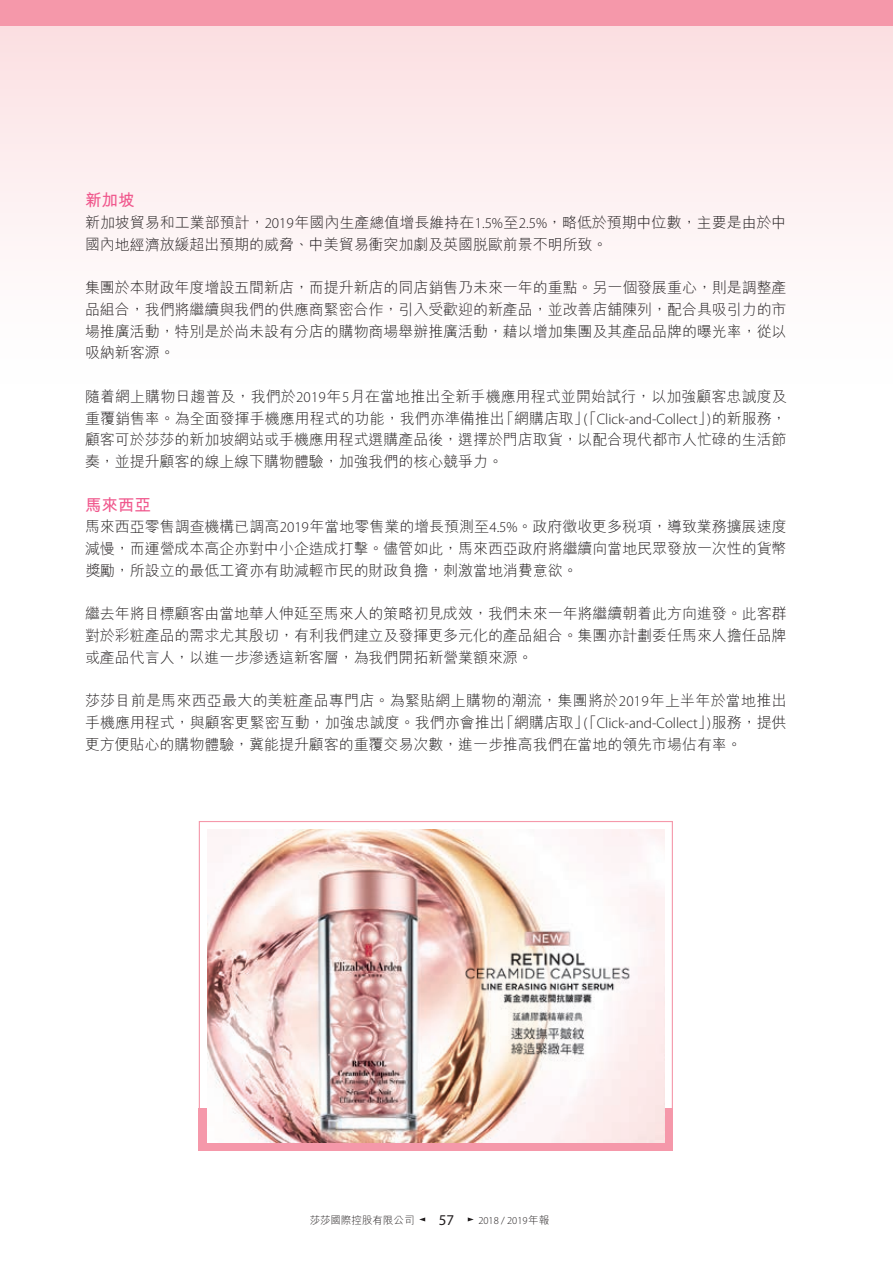
<style>
.page{position:relative;width:893px;height:1263px;background:#fff}
.page>*{position:absolute;margin:0;border:0;box-sizing:border-box;transform-origin:0 0}
.t1{font:700 16.5px "M Hei HK";color:#f0588d}
.t2{font:300 15px/21.8px "M Hei HK";letter-spacing:-.005em;color:#231f20;text-align:justify}
.t3{font:15px "Myriad Pro";color:#231f20}
.t4{font:300 10.5px "Myriad Pro";color:#231f20}
.t5{font:300 10.5px "M Hei HK";color:#231f20}
.s1{font-family:"Myriad Pro"}
.s2{font-family:"M Hei HK"}
</style>
<div class="page">
<div style="left:0;top:0;width:893px;height:429px;background:linear-gradient(to bottom,#fbdfe1,#fff)"></div>
<div style="left:0;top:0;width:893px;height:26px;background:#f598aa"></div>
<div style="left:199px;top:1108px;width:474px;height:42px;background:#f598aa"></div>
<img style="left:207px;top:829px;width:457px;height:313px">
<svg style="left:419px;top:1217px;width:6px;height:4px"></svg>
<svg style="left:468px;top:1217px;width:6px;height:4px"></svg>
<p class="t1" style="left:85px;top:188px;width:51px">新加坡</p>
<p class="t2" style="left:85px;top:211px;width:703px">新加坡貿易和工業部預計，<span class="s1">2019</span>年國內生產總值增長維持在<span class="s1">1.5%</span>至<span class="s1">2.5%</span>，略低於預期中位數，主要是由於中國內地經濟放緩超出預期的威脅、中美貿易衝突加劇及英國脫歐前景不明所致。</p>
<p class="t2" style="left:85px;top:276px;width:703px">集團於本財政年度增設五間新店，而提升新店的同店銷售乃未來一年的重點。另一個發展重心，則是調整產品組合，我們將繼續與我們的供應商緊密合作，引入受歡迎的新產品，並改善店舖陳列，配合具吸引力的市場推廣活動，特別是於尚未設有分店的購物商場舉辦推廣活動，藉以增加集團及其產品品牌的曝光率，從以吸納新客源。</p>
<p class="t2" style="left:85px;top:385px;width:703px">隨着網上購物日趨普及，我們於<span class="s1">2019</span>年<span class="s1">5</span>月在當地推出全新手機應用程式並開始試行，以加強顧客忠誠度及重覆銷售率。為全面發揮手機應用程式的功能，我們亦準備推出「網購店取」「<span class="s1">( Click-and-Collect</span>」<span class="s1">)</span>的新服務，顧客可於莎莎的新加坡網站或手機應用程式選購產品後，選擇於門店取貨，以配合現代都市人忙碌的生活節奏，並提升顧客的線上線下購物體驗，加強我們的核心競爭力。</p>
<p class="t1" style="left:85px;top:493px;width:67px">馬來西亞</p>
<p class="t2" style="left:85px;top:515px;width:703px">馬來西亞零售調查機構已調高<span class="s1">2019</span>年當地零售業的增長預測至<span class="s1">4.5%</span>。政府徵收更多稅項，導致業務擴展速度減慢，而運營成本高企亦對中小企造成打擊。儘管如此，馬來西亞政府將繼續向當地民眾發放一次性的貨幣獎勵，所設立的最低工資亦有助減輕市民的財政負擔，刺激當地消費意欲。</p>
<p class="t2" style="left:85px;top:602px;width:703px">繼去年將目標顧客由當地華人伸延至馬來人的策略初見成效，我們未來一年將繼續朝着此方向進發。此客群對於彩粧產品的需求尤其殷切，有利我們建立及發揮更多元化的產品組合。集團亦計劃委任馬來人擔任品牌或產品代言人，以進一步滲透這新客層，為我們開拓新營業額來源。</p>
<p class="t2" style="left:85px;top:689px;width:703px">莎莎目前是馬來西亞最大的美粧產品專門店。為緊貼網上購物的潮流，集團將於<span class="s1">2019</span>年上半年於當地推出手機應用程式，與顧客更緊密互動，加強忠誠度。我們亦會推出「網購店取」「<span class="s1">( Click-and-Collect</span>」<span class="s1">)</span>服務，提供更方便貼心的購物體驗，冀能提升顧客的重覆交易次數，進一步推高我們在當地的領先市場佔有率。</p>
<p class="t5" style="left:310px;top:1212px;width:106px">莎莎國際控股有限公司</p>
<p class="t3" style="left:439px;top:1211px;width:17px">57</p>
<p class="t4" style="left:478px;top:1214px;width:72px">2018 / 2019<span class="s2">年報</span></p>
</div>
